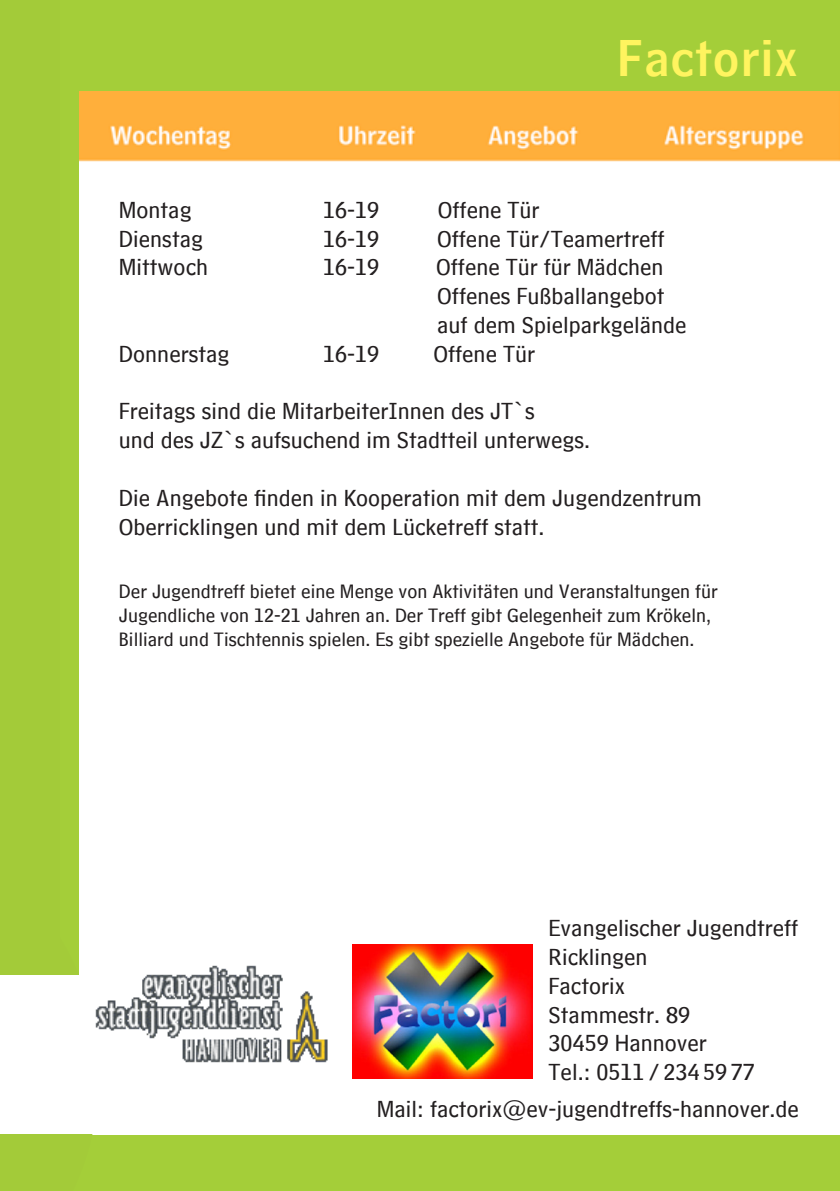
<style>
.page{position:relative;width:840px;height:1191px;background:#fff}
.page>*{position:absolute;margin:0;border:0;box-sizing:border-box;transform-origin:0 0}
.t1{font:48px "HM Headline";letter-spacing:.025em;color:#fff45f}
.t2{font:24px/28.8px "HM Text";color:#231f20}
.t3{font:20px/24px "HM Text";color:#231f20}
</style>
<div class="page">
<div style="left:45px;top:0;width:794px;height:1191px;background:#a4ce39"></div>
<img style="left:80px;top:91px;width:759px;height:803px">
<div style="left:80px;top:1098px;width:759px;height:36px;background:#fff"></div>
<div style="left:91px;top:167px;width:731px;height:407px;background:#fff"></div>
<svg style="left:0;top:805px;width:200px;height:386px"></svg>
<div style="left:0;top:975px;width:119px;height:159px;background:#fff"></div>
<div style="left:0;top:0;width:60px;height:944px;background:#a3cb39"></div>
<div style="left:130px;top:557px;width:692px;height:233px;background:#fff"></div>
<div style="left:119px;top:584px;width:624px;height:130px;background:#fff"></div>
<div style="left:119px;top:894px;width:720px;height:232px;background:#fff"></div>
<img style="left:353px;top:944px;width:179px;height:134px">
<img style="left:91px;top:945px;width:237px;height:118px">
<p class="t1" style="left:617px;top:17px;width:181px">Factorix</p>
<p class="t2" style="left:119px;top:191px;width:74px">Montag</p>
<p class="t2" style="left:437px;top:191px;width:103px">Offene Tür</p>
<p class="t2" style="left:119px;top:220px;width:85px">Dienstag</p>
<p class="t2" style="left:437px;top:220px;width:228px">Offene Tür/Teamertreff</p>
<p class="t2" style="left:119px;top:249px;width:90px">Mittwoch</p>
<p class="t2" style="left:436px;top:249px;width:228px">Offene Tür für Mädchen</p>
<p class="t2" style="left:437px;top:278px;width:229px">Offenes Fußballangebot</p>
<p class="t2" style="left:437px;top:306px;width:250px">auf dem Spielparkgelände</p>
<p class="t2" style="left:119px;top:335px;width:112px">Donnerstag</p>
<p class="t2" style="left:433px;top:335px;width:103px">Offene Tür</p>
<p class="t2" style="left:119px;top:393px;width:417px">Freitags sind die MitarbeiterInnen des JT`s</p>
<p class="t2" style="left:119px;top:422px;width:472px">und des JZ`s aufsuchend im Stadtteil unterwegs.</p>
<p class="t2" style="left:119px;top:479px;width:584px">Die Angebote finden in Kooperation mit dem Jugendzentrum</p>
<p class="t2" style="left:119px;top:508px;width:427px">Oberricklingen und mit dem Lücketreff statt.</p>
<p class="t2" style="left:323px;top:191px;width:57px">16-19</p>
<p class="t2" style="left:323px;top:220px;width:57px">16-19</p>
<p class="t2" style="left:323px;top:249px;width:57px">16-19</p>
<p class="t2" style="left:323px;top:335px;width:57px">16-19</p>
<p class="t3" style="left:119px;top:576px;width:600px">Der Jugendtreff bietet eine Menge von Aktivitäten und Veranstaltungen für<br>Jugendliche von 12-21 Jahren an. Der Treff gibt Gelegenheit zum Krökeln,<br>Billiard und Tischtennis spielen. Es gibt spezielle Angebote für Mädchen.</p>
<p class="t2" style="left:548px;top:909px;width:251px">Evangelischer Jugendtreff<br>Ricklingen</p>
<p class="t2" style="left:548px;top:967px;width:78px">Factorix</p>
<p class="t2" style="left:548px;top:996px;width:143px">Stammestr. 89</p>
<p class="t2" style="left:548px;top:1025px;width:159px">30459 Hannover</p>
<p class="t2" style="left:548px;top:1053px;width:208px">Tel.: 0511 / 234 59 77</p>
<p class="t2" style="left:377px;top:1091px;width:423px">Mail: factorix@ev-jugendtreffs-hannover.de</p>
</div>
